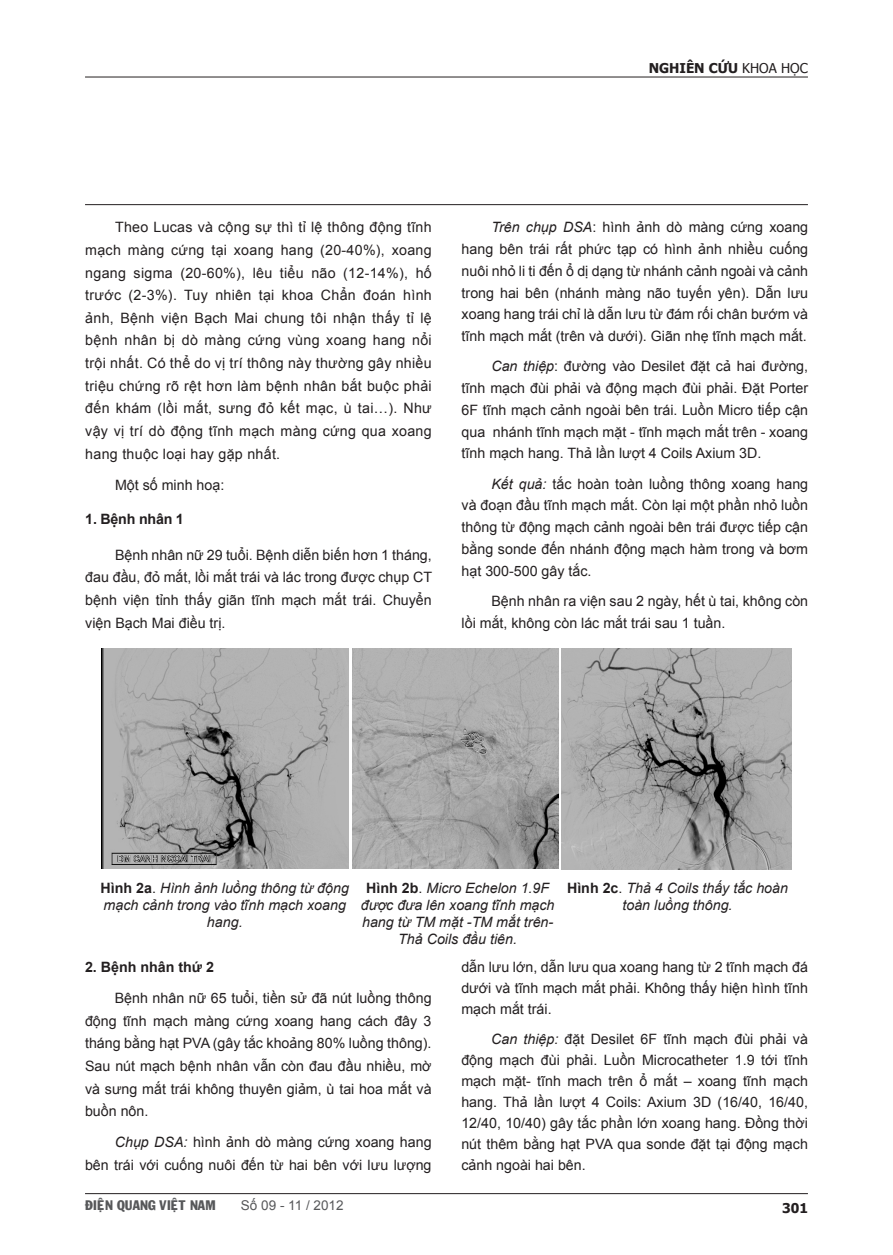
<style>
.page{position:relative;width:893px;height:1255px;background:#fff}
.page>*{position:absolute;margin:0;border:0;box-sizing:border-box;transform-origin:0 0}
.t1{font:14.25px/22.6px "Arial";color:#231f20;text-align:justify}
.t2{font:italic 14.25px/17.1px "Arial";color:#231f20;text-align:center}
.mot_nho{font:700 14.25px "Arial";color:#231f20}
.hai_nho{font:700 14.25px "Arial";color:#231f20}
.t3{font:13.5px "VNI Franko";color:#57585a}
.t4{font:13.5px "Arial";color:#57585a}
.t5{font:13.5px "Tahoma";color:#231f20}
.t6{font:700 13.5px "Tahoma";color:#231f20}
.s1{font-weight:700}
.s2{font-style:italic}
.s3{font-weight:700;font-style:normal}
.s4{font-style:normal}
</style>
<div class="page">
<hr style="left:85px;top:1193px;width:723px;height:1px;background:#231f20">
<hr style="left:85px;top:77px;width:723px;height:1px;background:#231f20">
<hr style="left:85px;top:204px;width:723px;height:1px;background:#231f20">
<img style="left:102px;top:648px;width:246px;height:220px">
<img style="left:353px;top:648px;width:206px;height:220px">
<img style="left:561px;top:648px;width:230px;height:221px">
<p class="t6" style="left:649px;top:59px;width:11px">NGHIÊN</p>
<p class="t5" style="left:709px;top:59px;width:101px"><span class="s1">CỨU</span> KHOA HỌC</p>
<p class="t1" style="left:85px;top:216px;width:348px;text-indent:30px">Theo Lucas và cộng sự thì tỉ lệ thông động tĩnh mạch màng cứng tại xoang hang (20-40%), xoang ngang sigma (20-60%), lêu tiểu não (12-14%), hố trước (2-3%). Tuy nhiên tại khoa Chẩn đoán hình ảnh, Bệnh viện Bạch Mai chung tôi nhận thấy tỉ lệ bệnh nhân bị dò màng cứng vùng xoang hang nổi trội nhất. Có thể do vị trí thông này thường gây nhiều triệu chứng rõ rệt hơn làm bệnh nhân bắt buộc phải đến khám (lồi mắt, sưng đỏ kết mạc, ù tai…). Như vậy vị trí dò động tĩnh mạch màng cứng qua xoang hang thuộc loại hay gặp nhất.</p>
<p class="t1" style="left:115px;top:473px;width:111px">Một số minh hoạ:</p>
<p class="hai_nho" style="left:85px;top:510px;width:100px">1. Bệnh nhân 1</p>
<p class="t1" style="left:85px;top:543px;width:348px;text-indent:30px">Bệnh nhân nữ 29 tuổi. Bệnh diễn biến hơn 1 tháng, đau đầu, đỏ mắt, lồi mắt trái và lác trong được chụp CT bệnh viện tỉnh thấy giãn tĩnh mạch mắt trái. Chuyển viện Bạch Mai điều trị.</p>
<p class="t1" style="left:462px;top:216px;width:348px;line-height:21.8px;text-indent:30px"><span class="s2">Trên chụp DSA</span>: hình ảnh dò màng cứng xoang hang bên trái rất phức tạp có hình ảnh nhiều cuống nuôi nhỏ li ti đến ổ dị dạng từ nhánh cảnh ngoài và cảnh trong hai bên (nhánh màng não tuyến yên). Dẫn lưu xoang hang trái chỉ là dẫn lưu từ đám rối chân bướm và tĩnh mạch mắt (trên và dưới). Giãn nhẹ tĩnh mạch mắt.</p>
<p class="t1" style="left:462px;top:355px;width:348px;line-height:21.8px;text-indent:30px"><span class="s2">Can thiệp</span>: đường vào Desilet đặt cả hai đường, tĩnh mạch đùi phải và động mạch đùi phải. Đặt Porter 6F tĩnh mạch cảnh ngoài bên trái. Luồn Micro tiếp cận qua nhánh tĩnh mạch mặt - tĩnh mạch mắt trên - xoang tĩnh mạch hang. Thả lần lượt 4 Coils Axium 3D.</p>
<p class="t1" style="left:462px;top:473px;width:348px;line-height:21.8px;text-indent:30px"><span class="s2">Kết quả:</span> tắc hoàn toàn luồng thông xoang hang và đoạn đầu tĩnh mạch mắt. Còn lại một phần nhỏ luồn thông từ động mạch cảnh ngoài bên trái được tiếp cận bằng sonde đến nhánh động mạch hàm trong và bơm hạt 300-500 gây tắc.</p>
<p class="t1" style="left:462px;top:590px;width:348px;line-height:21.8px;text-indent:30px">Bệnh nhân ra viện sau 2 ngày, hết ù tai, không còn lồi mắt, không còn lác mắt trái sau 1 tuần.</p>
<p class="t2" style="left:101px;top:879px;width:250px"><span class="s3">Hình 2a</span><span class="s4">.</span> Hình ảnh luồng thông từ động mạch cảnh trong vào tĩnh mạch xoang hang.</p>
<p class="t2" style="left:361px;top:879px;width:195px"><span class="s3">Hình 2b</span><span class="s4">.</span> Micro Echelon 1.9F được đưa lên xoang tĩnh mạch hang từ TM mặt -TM mắt trên-<br>Thả Coils đầu tiên.</p>
<p class="t2" style="left:567px;top:879px;width:222px"><span class="s3">Hình 2c</span><span class="s4">.</span> Thả 4 Coils thấy tắc hoàn toàn luồng thông.</p>
<p class="mot_nho" style="left:85px;top:957px;width:131px">2. Bệnh nhân thứ 2</p>
<p class="t1" style="left:85px;top:986px;width:348px;text-indent:30px">Bệnh nhân nữ 65 tuổi, tiền sử đã nút luồng thông động tĩnh mạch màng cứng xoang hang cách đây 3 tháng bằng hạt PVA (gây tắc khoảng 80% luồng thông).<br>Sau nút mạch bệnh nhân vẫn còn đau đầu nhiều, mờ và sưng mắt trái không thuyên giảm, ù tai hoa mắt và buồn nôn.</p>
<p class="t1" style="left:85px;top:1131px;width:348px;text-align:right"><span class="s2">Chụp DSA:</span> hình ảnh dò màng cứng xoang hang<br>bên trái với cuống nuôi đến từ hai bên với lưu lượng</p>
<p class="t1" style="left:461px;top:956px;width:348px;line-height:21.1px">dẫn lưu lớn, dẫn lưu qua xoang hang từ 2 tĩnh mạch đá dưới và tĩnh mạch mắt phải. Không thấy hiện hình tĩnh mạch mắt trái.</p>
<p class="t1" style="left:461px;top:1028px;width:348px;line-height:21.1px;text-indent:30px"><span class="s2">Can thiệp:</span> đặt Desilet 6F tĩnh mạch đùi phải và động mạch đùi phải. Luồn Microcatheter 1.9 tới tĩnh mạch mặt- tĩnh mach trên ổ mắt – xoang tĩnh mạch hang. Thả lần lượt 4 Coils: Axium 3D (16/40, 16/40, 12/40, 10/40) gây tắc phần lớn xoang hang. Đồng thời nút thêm bằng hạt PVA qua sonde đặt tại động mạch cảnh ngoài hai bên.</p>
<p class="t3" style="left:85px;top:1194px;width:132px">ÑIEÄN QUANG VIEÄT NAM</p>
<p class="t4" style="left:241px;top:1196px;width:104px">Số 09 - 11 / 2012</p>
<p class="t6" style="left:782px;top:1198px;width:27px">301</p>
</div>
